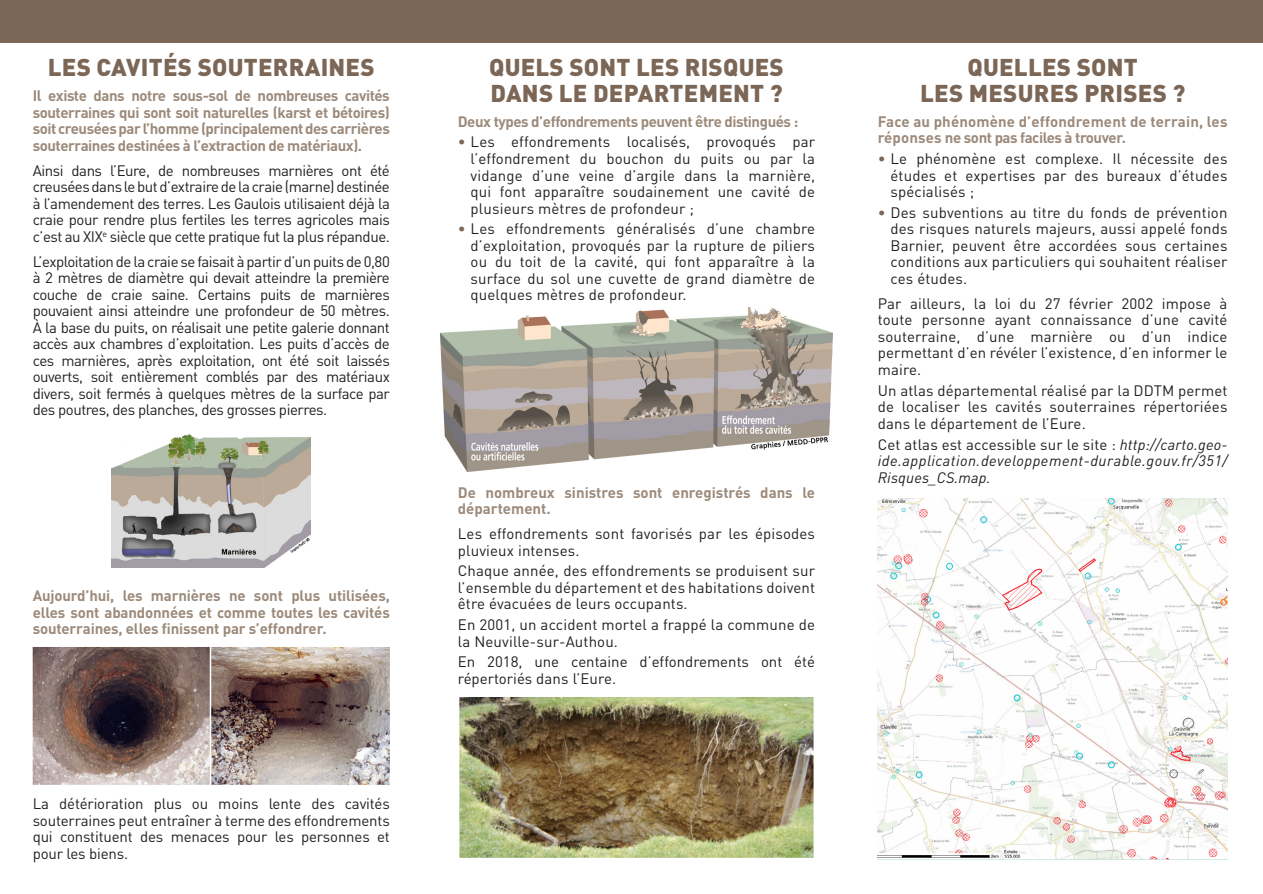
<style>
.page{position:relative;width:1263px;height:894px;background:#fff}
.page>*{position:absolute;margin:0;border:0;box-sizing:border-box;transform-origin:0 0}
.t1{font:900 24px/25.5px "DIN Pro";letter-spacing:.01em;color:#7c6656}
.t2{font:15px/16.5px "DIN Pro";letter-spacing:.01em;color:#231f20;text-align:justify}
.t3{font:700 15px/16.5px "DIN Pro";letter-spacing:-.015em;color:#9c8a7b;text-align:justify}
.t4{font:italic 15px/16.5px "DIN Pro";letter-spacing:.035em;color:#231f20;text-align:justify}
.t5{font:700 15px/16.5px "DIN Pro";letter-spacing:.01em;color:#9c8a7b}
.s1{color:#7c6656}
.s2{font-style:normal}
</style>
<div class="page">
<div style="left:0;top:0;width:1263px;height:42px;background:#7c6656"></div>
<img style="left:112px;top:434px;width:199px;height:132px">
<img style="left:32px;top:647px;width:358px;height:138px">
<img style="left:441px;top:307px;width:391px;height:164px">
<img style="left:878px;top:498px;width:349px;height:361px">
<img style="left:459px;top:697px;width:355px;height:161px">
<p class="t1" style="left:48px;top:54px;width:328px">LES CAVITÉS SOUTERRAINES</p>
<p class="t3" style="left:33px;top:87px;width:359px">Il existe dans notre sous-sol de nombreuses cavités souterraines qui sont soit naturelles (karst et bétoires) soit creusées par l’homme (principalement des carrières souterraines destinées à l’extraction de matériaux).</p>
<p class="t2" style="left:33px;top:161px;width:359px">Ainsi dans l’Eure, de nombreuses marnières ont été creusées dans le but d’extraire de la craie (marne) destinée à l’amendement des terres. Les Gaulois utilisaient déjà la craie pour rendre plus fertiles les terres agricoles mais c’est au XIX<sup>e</sup> siècle que cette pratique fut la plus répandue.</p>
<p class="t2" style="left:33px;top:252px;width:359px">L’exploitation de la craie se faisait à partir d’un puits de 0,80 à 2 mètres de diamètre qui devait atteindre la première couche de craie saine. Certains puits de marnières pouvaient ainsi atteindre une profondeur de 50 mètres.<br>À la base du puits, on réalisait une petite galerie donnant accès aux chambres d’exploitation. Les puits d’accès de ces marnières, après exploitation, ont été soit laissés ouverts, soit entièrement comblés par des matériaux divers, soit fermés à quelques mètres de la surface par des poutres, des planches, des grosses pierres.</p>
<p class="t3" style="left:33px;top:586px;width:359px">Aujourd’hui, les marnières ne sont plus utilisées, elles sont abandonnées et comme toutes les cavités souterraines, elles finissent par s’effondrer.</p>
<p class="t2" style="left:33px;top:794px;width:359px">La détérioration plus ou moins lente des cavités souterraines peut entraîner à terme des effondrements qui constituent des menaces pour les personnes et pour les biens.</p>
<p class="t1" style="left:489px;top:54px;width:296px">QUELS SONT LES RISQUES<br>DANS LE DEPARTEMENT ?</p>
<p class="t3" style="left:458px;top:112px;width:342px">Deux types d’effondrements peuvent être distingués :</p>
<p class="t2" style="left:471px;top:133px;width:346px;text-indent:-13px"><span class="s1">•</span> Les effondrements localisés, provoqués par l’effondrement du bouchon du puits ou par la vidange d’une veine d’argile dans la marnière, qui font apparaître soudainement une cavité de plusieurs mètres de profondeur ;</p>
<p class="t2" style="left:471px;top:220px;width:346px;text-indent:-13px"><span class="s1">•</span> Les effondrements généralisés d’une chambre d’exploitation, provoqués par la rupture de piliers ou du toit de la cavité, qui font apparaître à la surface du sol une cuvette de grand diamètre de quelques mètres de profondeur.</p>
<p class="t3" style="left:458px;top:483px;width:359px">De nombreux sinistres sont enregistrés dans le département.</p>
<p class="t2" style="left:458px;top:524px;width:359px">Les effondrements sont favorisés par les épisodes pluvieux intenses.</p>
<p class="t2" style="left:458px;top:562px;width:359px">Chaque année, des effondrements se produisent sur l’ensemble du département et des habitations doivent être évacuées de leurs occupants.</p>
<p class="t2" style="left:458px;top:615px;width:359px">En 2001, un accident mortel a frappé la commune de la Neuville-sur-Authou.</p>
<p class="t2" style="left:458px;top:653px;width:359px">En 2018, une centaine d’effondrements ont été répertoriés dans l’Eure.</p>
<p class="t1" style="left:967px;top:54px;width:172px">QUELLES SONT</p>
<p class="t1" style="left:920px;top:79px;width:267px">LES MESURES PRISES ?</p>
<p class="t5" style="left:878px;top:112px;width:351px">Face au phénomène d’effondrement de terrain, les réponses ne sont pas faciles à trouver.</p>
<p class="t2" style="left:891px;top:150px;width:338px;text-indent:-13px"><span class="s1">•</span> Le phénomène est complexe. Il nécessite des études et expertises par des bureaux d’études spécialisés ;</p>
<p class="t2" style="left:891px;top:203px;width:338px;text-indent:-13px"><span class="s1">•</span> Des subventions au titre du fonds de prévention des risques naturels majeurs, aussi appelé fonds Barnier, peuvent être accordées sous certaines conditions aux particuliers qui souhaitent réaliser ces études.</p>
<p class="t2" style="left:878px;top:294px;width:351px">Par ailleurs, la loi du 27 février 2002 impose à toute personne ayant connaissance d’une cavité souterraine, d’une marnière ou d’un indice permettant d’en révéler l’existence, d’en informer le maire.</p>
<p class="t2" style="left:878px;top:381px;width:351px">Un atlas départemental réalisé par la DDTM permet de localiser les cavités souterraines répertoriées dans le département de l’Eure.</p>
<p class="t4" style="left:878px;top:435px;width:351px"><span class="s2">Cet atlas est accessible sur le site :</span> http://carto.geo&shy;ide.application.developpement-durable.gouv.fr/351/ Risques_CS.map.</p>
</div>
